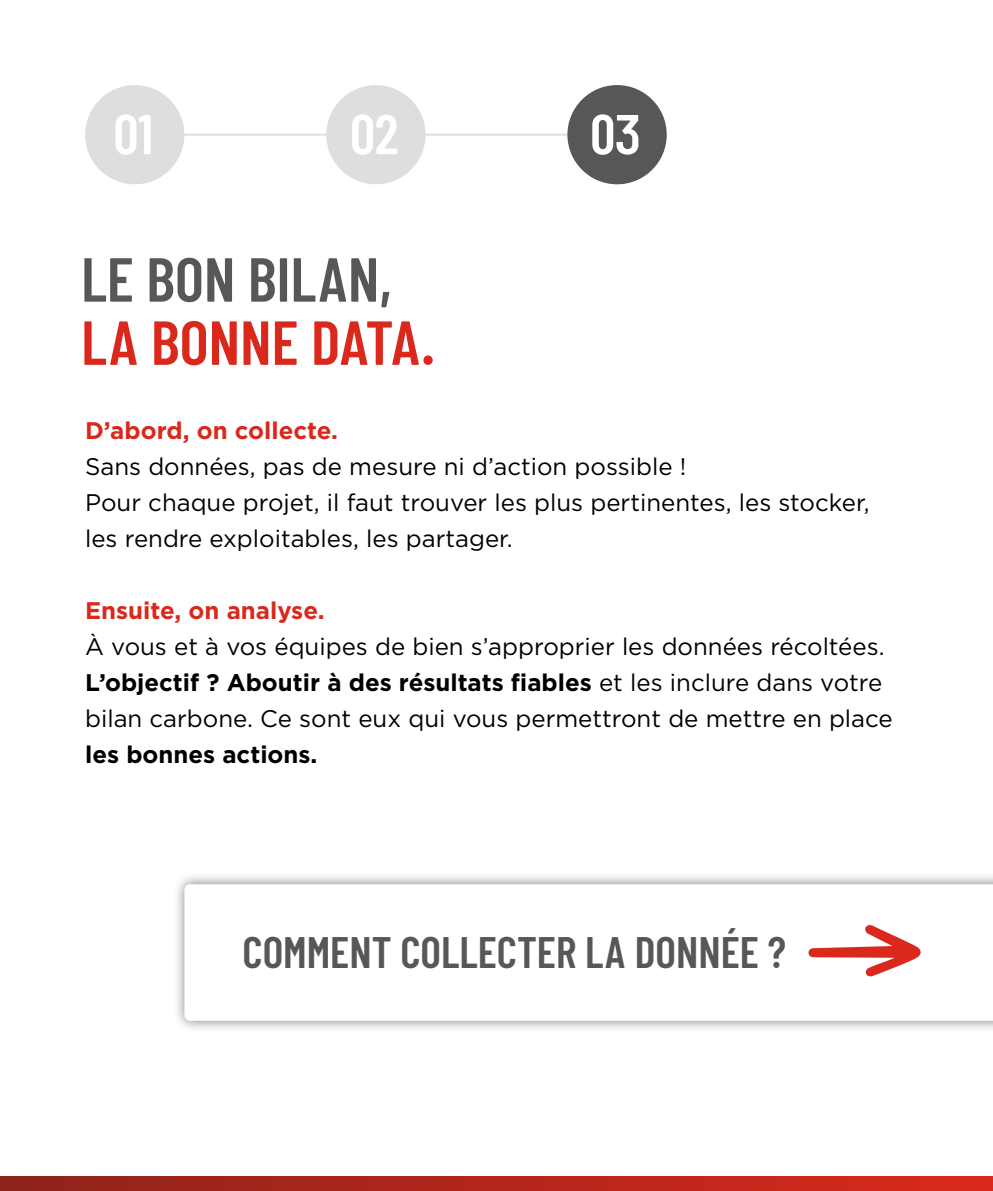
<style>
.page{position:relative;width:993px;height:1191px;background:#fff}
.page>*{position:absolute;margin:0;border:0;box-sizing:border-box;transform-origin:0 0}
.t1{font:600 62px "Barlow Condensed";color:#da291c}
.t2{font:600 62px "Barlow Condensed";color:#575756}
.t3{font:600 56px "Barlow Condensed";color:#fff}
.t4{font:600 44px "Barlow Condensed";color:#575756}
.t5{font:24px/36px "Gotham";color:#000}
.t6{font:700 24px "Gotham";color:#da291c}
.t7{font:700 24px "Gotham";color:#000}
.s1{font-weight:700}
</style>
<div class="page">
<svg style="left:0;top:1176px;width:992px;height:15px;background:#b3251b"></svg>
<div style="left:85px;top:85px;width:99px;height:99px;background:#dededd;border-radius:50%"></div>
<div style="left:326px;top:85px;width:99px;height:99px;background:#dededd;border-radius:50%"></div>
<div style="left:567px;top:85px;width:99px;height:99px;background:#575756;border-radius:50%"></div>
<hr style="left:184px;top:134px;width:142px;height:2px;background:#575756">
<hr style="left:425px;top:134px;width:142px;height:2px;background:#575756">
<div style="left:172px;top:872px;width:820px;height:161px;background:#000;opacity:.5"></div>
<svg style="left:184px;top:884px;width:808px;height:136px"></svg>
<svg style="left:806px;top:922px;width:115px;height:55px"></svg>
<h2 class="t3" style="left:114px;top:99px;width:40px">01</h2>
<h2 class="t3" style="left:350px;top:99px;width:49px">02</h2>
<h2 class="t3" style="left:590px;top:99px;width:51px">03</h2>
<h1 class="t2" style="left:81px;top:241px;width:312px">LE BON BILAN,</h1>
<h1 class="t1" style="left:81px;top:304px;width:356px">LA BONNE DATA.</h1>
<p class="t6" style="left:85px;top:414px;width:254px">D’abord, on collecte.</p>
<p class="t5" style="left:85px;top:448px;width:785px">Sans données, pas de mesure ni d’action possible !<br>Pour chaque projet, il faut trouver les plus pertinentes, les stocker, les rendre exploitables, les partager.</p>
<p class="t6" style="left:85px;top:594px;width:241px">Ensuite, on analyse.</p>
<p class="t5" style="left:85px;top:628px;width:808px">À vous et à vos équipes de bien s’approprier les données récoltées.<br><span class="s1">L’objectif ? Aboutir à des résultats fiables</span> et les inclure dans votre bilan carbone. Ce sont eux qui vous permettront de mettre en place</p>
<p class="t7" style="left:85px;top:738px;width:234px">les bonnes actions.</p>
<h3 class="t4" style="left:242px;top:924px;width:544px">COMMENT COLLECTER LA DONNÉE ?</h3>
</div>
